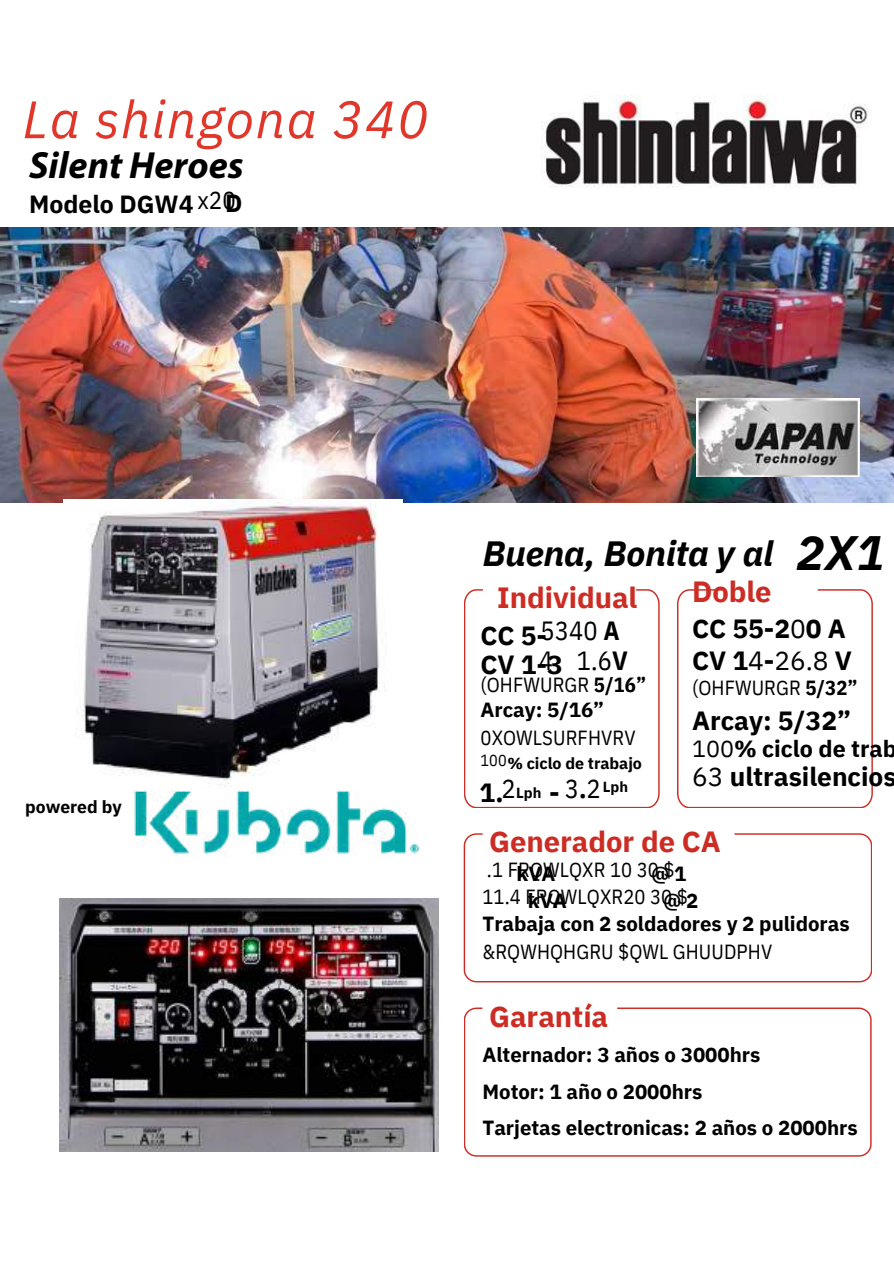
<style>
.page{position:relative;width:894px;height:1264px;background:#fff}
.page>*{position:absolute;margin:0;border:0;box-sizing:border-box;transform-origin:0 0}
.t1{font:italic 52.5px "IBM Plex Sans";letter-spacing:.02em;color:#e1372b}
.t2{font:italic 700 37.95px "Myriad Pro";color:#000}
.t3{font:italic 700 34.95px "IBM Plex Sans";color:#000}
.t4{font:700 29.1px "IBM Plex Sans";color:#cc2c23}
.t5{font:700 26.25px/31.8px "IBM Plex Sans";color:#000}
.t6{font:26.25px/29.8px "IBM Plex Sans Cond";color:#000}
.t7{font:700 24.75px "IBM Plex Sans";color:#000}
.t8{font:700 23.4px "IBM Plex Sans";color:#000}
.t9{font:700 20.4px/36.2px "IBM Plex Sans";color:#000}
.t10{font:20.4px/27.3px "IBM Plex Sans Cond";letter-spacing:.005em;color:#000}
.t11{font:700 17.55px "IBM Plex Sans";color:#000}
.t12{font:700 16.05px "IBM Plex Sans";color:#000}
.t13{font:700 14.55px "IBM Plex Sans";color:#000}
.s1{font-size:48.15px}
.s2{font-weight:700}
.s3{font-weight:400}
</style>
<div class="page">
<svg style="left:464px;top:589px;width:195px;height:219px"></svg>
<svg style="left:463px;top:833px;width:409px;height:149px"></svg>
<svg style="left:464px;top:1007px;width:407px;height:149px"></svg>
<svg style="left:677px;top:589px;width:195px;height:219px"></svg>
<img style="left:133px;top:790px;width:306px;height:126px">
<img style="left:0;top:227px;width:893px;height:275px">
<img style="left:541px;top:95px;width:327px;height:93px">
<img style="left:696px;top:398px;width:163px;height:79px">
<img style="left:64px;top:500px;width:338px;height:288px">
<img style="left:59px;top:898px;width:379px;height:253px">
<h1 class="t1" style="left:23px;top:84px;width:407px">La shingona 340</h1>
<h2 class="t2" style="left:29px;top:149px;width:216px">Silent Heroes</h2>
<p class="t7" style="left:29px;top:187px;width:208px">Modelo DGW4 <sup>x20</sup></p>
<p class="t7" style="left:225px;top:187px;width:19px">D</p>
<p class="t11" style="left:25px;top:795px;width:98px">powered by</p>
<h3 class="t3" style="left:482px;top:530px;width:403px">Buena, Bonita y al <span class="s1">2X1</span></h3>
<h3 class="t4" style="left:497px;top:578px;width:142px">Individual</h3>
<p class="t6" style="left:539px;top:615px;width:90px">5340 <span class="s2">A<br></span>4 1.6<span class="s2">V</span></p>
<p class="t10" style="left:480px;top:671px;width:167px">(OHFWURGR <span class="s2">5/16”</span></p>
<p class="t9" style="left:480px;top:691px;width:125px">Arcay: 5/16”</p>
<p class="t10" style="left:480px;top:723px;width:156px">0XOWLSURFHVRV</p>
<p class="t5" style="left:480px;top:620px;width:84px;line-height:29.8px">CC 5-<br>CV 1-3</p>
<p class="t12" style="left:480px;top:752px;width:163px"><sup>100</sup>% ciclo de trabajo</p>
<p class="t6" style="left:501px;top:773px;width:16px">2</p>
<p class="t6" style="left:564px;top:773px;width:38px">3<span class="s2">.</span>2</p>
<p class="t13" style="left:516px;top:783px;width:27px">Lph</p>
<p class="t13" style="left:602px;top:777px;width:27px">Lph</p>
<p class="t5" style="left:479px;top:776px;width:81px">1. -</p>
<h3 class="t4" style="left:692px;top:572px;width:81px">Doble</h3>
<p class="t5" style="left:692px;top:612px;width:161px">CC 55-2<span class="s3">0</span>0 A<br>CV 1<span class="s3">4</span>-<span class="s3">26.8</span> V</p>
<p class="t10" style="left:692px;top:673px;width:167px">(OHFWURGR <span class="s2">5/32”</span></p>
<p class="t5" style="left:692px;top:704px;width:160px">Arcay: 5/32”</p>
<p class="t8" style="left:692px;top:733px;width:206px"><span class="s3">100</span>% ciclo de trab</p>
<p class="t5" style="left:692px;top:759px;width:206px"><span class="s3">63</span> ultrasilencios</p>
<h3 class="t4" style="left:489px;top:822px;width:233px">Generador de CA</h3>
<p class="t10" style="left:482px;top:856px;width:207px">.1 FRQWLQXR 10 30 $<br>11.4 FRQWLQXR20 30 $</p>
<p class="t10" style="left:482px;top:937px;width:291px">&amp;RQWHQHGRU $QWL GHUUDPHV</p>
<p class="t9" style="left:516px;top:855px;width:40px">kVA</p>
<p class="t9" style="left:651px;top:855px;width:37px">@1</p>
<p class="t9" style="left:528px;top:882px;width:40px">kVA</p>
<p class="t9" style="left:482px;top:889px;width:368px;line-height:22.6px;text-indent:180px">@2<br>Trabaja con 2 soldadores y 2 pulidoras</p>
<h3 class="t4" style="left:489px;top:997px;width:121px">Garantía</h3>
<p class="t9" style="left:482px;top:1036px;width:376px">Alternador: 3 años o 3000hrs<br>Motor: 1 año o 2000hrs<br>Tarjetas electronicas: 2 años o 2000hrs</p>
</div>
